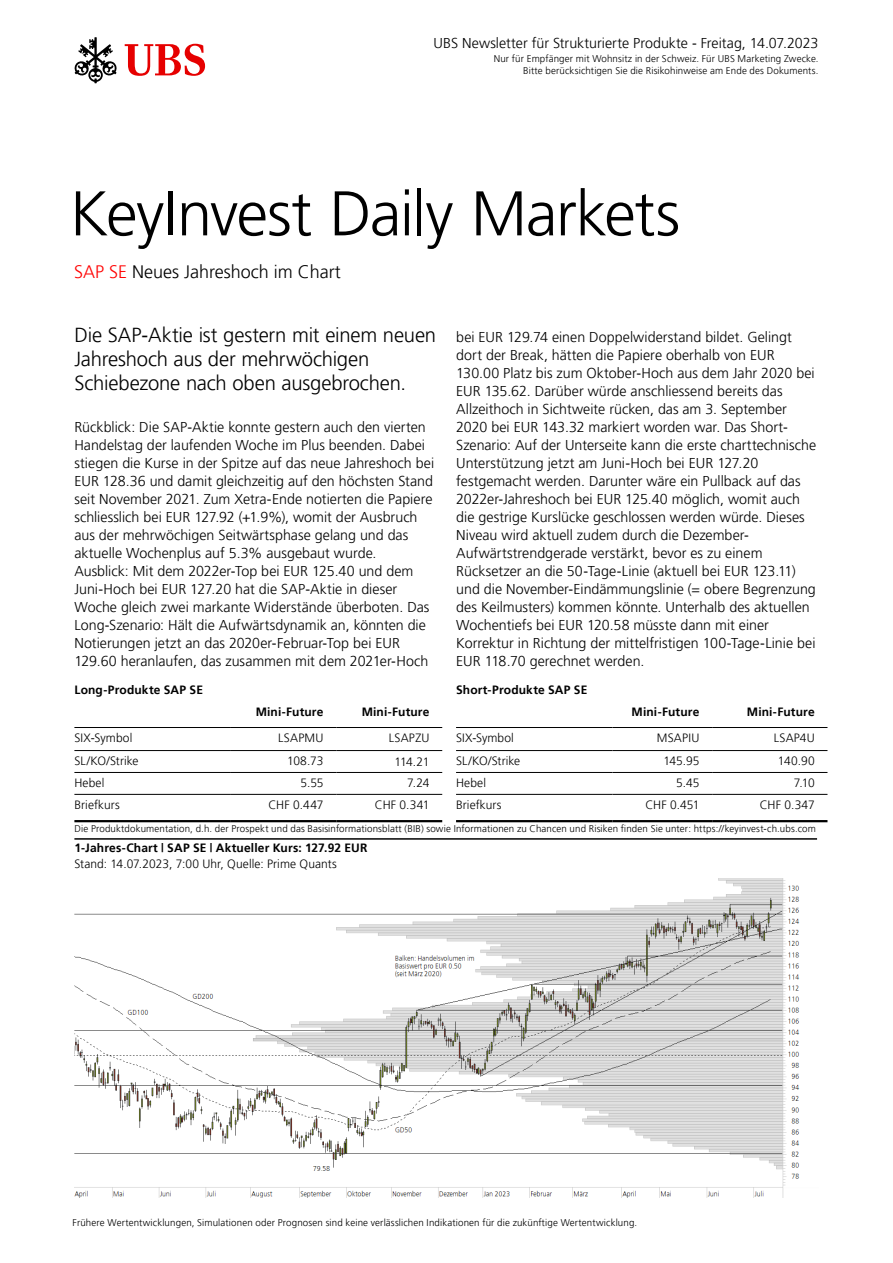
<style>
.page{position:relative;width:893px;height:1263px;background:#fff}
.page>*{position:absolute;margin:0;border:0;box-sizing:border-box;transform-origin:0 0}
.t1{font:300 63px "Frutiger 45";letter-spacing:-.02em;color:#000}
.t2{font:300 20.25px/24px "Frutiger 45";letter-spacing:-.01em;color:#000}
.t3{font:300 18px "Frutiger 45";color:#000}
.t4{font:300 14.25px/18px "Frutiger 45";color:#000}
.t5{font:300 12px "Frutiger 45";letter-spacing:.01em;color:#000}
.t6{font:300 12px "Frutiger 45";letter-spacing:.01em;color:#000}
.t7{font:300 9.75px/12px "Frutiger 45";letter-spacing:.015em;color:#000;text-align:right}
.s1{color:#f00}
</style>
<div class="page">
<svg style="left:125px;top:44px;width:80px;height:32px"></svg>
<svg style="left:74px;top:37px;width:43px;height:46px"></svg>
<img style="left:74px;top:878px;width:726px;height:319px">
<hr style="left:231px;top:750px;width:105px;height:1px;background:#000">
<hr style="left:74px;top:727px;width:157px;height:1px;background:#000">
<hr style="left:231px;top:727px;width:105px;height:1px;background:#000">
<hr style="left:336px;top:727px;width:106px;height:1px;background:#000">
<hr style="left:74px;top:750px;width:157px;height:1px;background:#000">
<hr style="left:336px;top:750px;width:106px;height:1px;background:#000">
<hr style="left:336px;top:772px;width:106px;height:1px;background:#000">
<hr style="left:74px;top:772px;width:157px;height:1px;background:#000">
<hr style="left:231px;top:772px;width:105px;height:1px;background:#000">
<hr style="left:74px;top:794px;width:157px;height:1px;background:#000">
<hr style="left:231px;top:794px;width:105px;height:1px;background:#000">
<hr style="left:336px;top:794px;width:106px;height:1px;background:#000">
<hr style="left:74px;top:820px;width:157px;height:2px;background:#000">
<hr style="left:231px;top:820px;width:105px;height:2px;background:#000">
<hr style="left:336px;top:820px;width:106px;height:2px;background:#000">
<hr style="left:712px;top:750px;width:115px;height:1px;background:#000">
<hr style="left:456px;top:727px;width:156px;height:1px;background:#000">
<hr style="left:612px;top:727px;width:100px;height:1px;background:#000">
<hr style="left:712px;top:727px;width:115px;height:1px;background:#000">
<hr style="left:456px;top:750px;width:156px;height:1px;background:#000">
<hr style="left:612px;top:750px;width:100px;height:1px;background:#000">
<hr style="left:456px;top:772px;width:156px;height:1px;background:#000">
<hr style="left:612px;top:772px;width:100px;height:1px;background:#000">
<hr style="left:712px;top:772px;width:115px;height:1px;background:#000">
<hr style="left:456px;top:794px;width:156px;height:1px;background:#000">
<hr style="left:612px;top:794px;width:100px;height:1px;background:#000">
<hr style="left:712px;top:794px;width:115px;height:1px;background:#000">
<hr style="left:456px;top:820px;width:156px;height:2px;background:#000">
<hr style="left:612px;top:820px;width:100px;height:2px;background:#000">
<hr style="left:712px;top:820px;width:115px;height:2px;background:#000">
<hr style="left:74px;top:838px;width:743px;height:2px;background:#000">
<p class="t4" style="left:434px;top:34px;width:386px">UBS Newsletter für Strukturierte Produkte - Freitag, 14.07.2023</p>
<p class="t7" style="left:494px;top:53px;width:326px">Nur für Empfänger mit Wohnsitz in der Schweiz. Für UBS Marketing Zwecke.<br>Bitte berücksichtigen Sie die Risikohinweise am Ende des Dokuments.</p>
<h1 class="t1" style="left:70px;top:177px;width:612px">KeyInvest Daily Markets</h1>
<p class="t3" style="left:74px;top:261px;width:268px"><span class="s1">SAP SE</span> Neues Jahreshoch im Chart</p>
<h2 class="t2" style="left:74px;top:323px;width:363px">Die SAP-Aktie ist gestern mit einem neuen<br>Jahreshoch aus der mehrwöchigen<br>Schiebezone nach oben ausgebrochen.</h2>
<p class="t4" style="left:74px;top:418px;width:361px">Rückblick: Die SAP-Aktie konnte gestern auch den vierten Handelstag der laufenden Woche im Plus beenden. Dabei stiegen die Kurse in der Spitze auf das neue Jahreshoch bei EUR 128.36 und damit gleichzeitig auf den höchsten Stand seit November 2021. Zum Xetra-Ende notierten die Papiere schliesslich bei EUR 127.92 (+1.9%), womit der Ausbruch aus der mehrwöchigen Seitwärtsphase gelang und das aktuelle Wochenplus auf 5.3% ausgebaut wurde.<br>Ausblick: Mit dem 2022er-Top bei EUR 125.40 und dem Juni-Hoch bei EUR 127.20 hat die SAP-Aktie in dieser Woche gleich zwei markante Widerstände überboten. Das Long-Szenario: Hält die Aufwärtsdynamik an, könnten die Notierungen jetzt an das 2020er-Februar-Top bei EUR 129.60 heranlaufen, das zusammen mit dem 2021er-Hoch</p>
<p class="t6" style="left:256px;top:704px;width:69px">Mini-Future</p>
<p class="t6" style="left:362px;top:704px;width:69px">Mini-Future</p>
<p class="t5" style="left:74px;top:731px;width:59px">SIX-Symbol</p>
<p class="t5" style="left:278px;top:731px;width:47px">LSAPMU</p>
<p class="t5" style="left:389px;top:731px;width:42px">LSAPZU</p>
<p class="t5" style="left:74px;top:754px;width:66px">SL/KO/Strike</p>
<p class="t5" style="left:287px;top:754px;width:38px">108.73</p>
<p class="t5" style="left:394px;top:755px;width:37px">114.21</p>
<p class="t5" style="left:74px;top:776px;width:32px">Hebel</p>
<p class="t5" style="left:300px;top:776px;width:25px">5.55</p>
<p class="t5" style="left:407px;top:776px;width:24px">7.24</p>
<p class="t5" style="left:74px;top:797px;width:47px">Briefkurs</p>
<p class="t5" style="left:268px;top:797px;width:57px">CHF 0.447</p>
<p class="t5" style="left:375px;top:797px;width:56px">CHF 0.341</p>
<p class="t4" style="left:456px;top:328px;width:361px">bei EUR 129.74 einen Doppelwiderstand bildet. Gelingt dort der Break, hätten die Papiere oberhalb von EUR 130.00 Platz bis zum Oktober-Hoch aus dem Jahr 2020 bei EUR 135.62. Darüber würde anschliessend bereits das Allzeithoch in Sichtweite rücken, das am 3. September 2020 bei EUR 143.32 markiert worden war. Das Short-Szenario: Auf der Unterseite kann die erste charttechnische Unterstützung jetzt am Juni-Hoch bei EUR 127.20 festgemacht werden. Darunter wäre ein Pullback auf das 2022er-Jahreshoch bei EUR 125.40 möglich, womit auch die gestrige Kurslücke geschlossen werden würde. Dieses Niveau wird aktuell zudem durch die Dezember-Aufwärtstrendgerade verstärkt, bevor es zu einem Rücksetzer an die 50-Tage-Linie (aktuell bei EUR 123.11) und die November-Eindämmungslinie (= obere Begrenzung des Keilmusters) kommen könnte. Unterhalb des aktuellen Wochentiefs bei EUR 120.58 müsste dann mit einer Korrektur in Richtung der mittelfristigen 100-Tage-Linie bei EUR 118.70 gerechnet werden.</p>
<p class="t6" style="left:74px;top:682px;width:130px">Long-Produkte SAP SE</p>
<p class="t6" style="left:456px;top:682px;width:133px">Short-Produkte SAP SE</p>
<p class="t6" style="left:632px;top:704px;width:69px">Mini-Future</p>
<p class="t6" style="left:747px;top:704px;width:69px">Mini-Future</p>
<p class="t5" style="left:456px;top:731px;width:59px">SIX-Symbol</p>
<p class="t5" style="left:657px;top:731px;width:44px">MSAPIU</p>
<p class="t5" style="left:774px;top:731px;width:42px">LSAP4U</p>
<p class="t5" style="left:456px;top:754px;width:66px">SL/KO/Strike</p>
<p class="t5" style="left:663px;top:754px;width:38px">145.95</p>
<p class="t5" style="left:778px;top:754px;width:38px">140.90</p>
<p class="t5" style="left:456px;top:776px;width:32px">Hebel</p>
<p class="t5" style="left:676px;top:776px;width:25px">5.45</p>
<p class="t5" style="left:794px;top:776px;width:22px">7.10</p>
<p class="t5" style="left:456px;top:797px;width:47px">Briefkurs</p>
<p class="t5" style="left:645px;top:797px;width:56px">CHF 0.451</p>
<p class="t5" style="left:760px;top:797px;width:56px">CHF 0.347</p>
<p class="t7" style="left:74px;top:822px;width:743px">Die Produktdokumentation, d.h. der Prospekt und das Basisinformationsblatt (BIB) sowie Informationen zu Chancen und Risiken finden Sie unter: https://keyinvest-ch.ubs.com</p>
<p class="t6" style="left:74px;top:841px;width:295px">1-Jahres-Chart | SAP SE | Aktueller Kurs: 127.92 EUR</p>
<p class="t5" style="left:74px;top:857px;width:264px">Stand: 14.07.2023, 7:00 Uhr, Quelle: Prime Quants</p>
<p class="t7" style="left:73px;top:1216px;width:566px">Frühere Wertentwicklungen, Simulationen oder Prognosen sind keine verlässlichen Indikationen für die zukünftige Wertentwicklung.</p>
</div>
